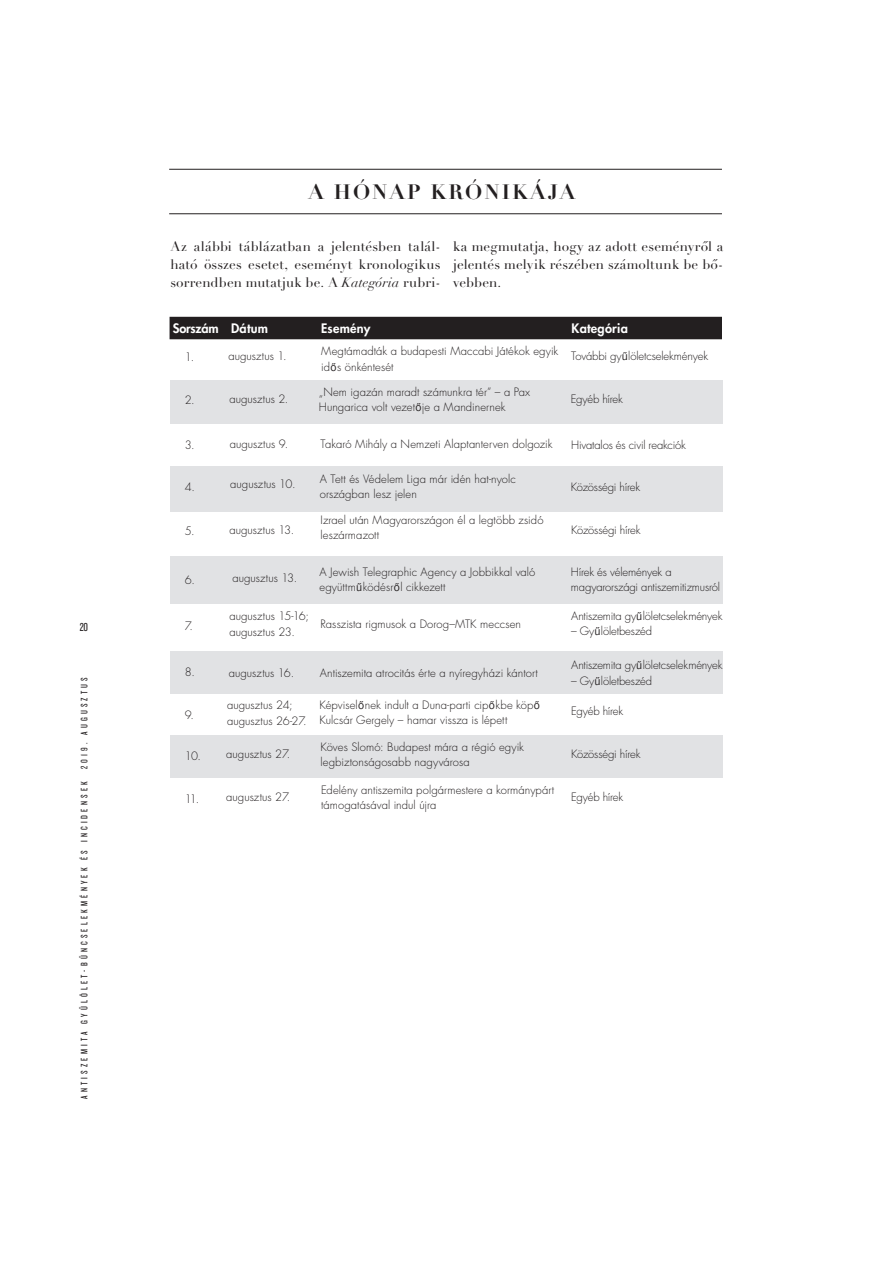
<style>
.page{position:relative;width:893px;height:1263px;background:#fff}
.page>*{position:absolute;margin:0;border:0;box-sizing:border-box;transform-origin:0 0}
.t1{font:700 20.55px "Didot QS";letter-spacing:.1em;color:#231f20}
.TEV-EJ_bodycopy{font:13.5px/17.9px "Didot QS";letter-spacing:.005em;color:#231f20;text-align:justify}
.TEV-EJ_chart-title{font:800 12.75px "H Futura";letter-spacing:.02em;color:#fff}
.TEV-EJ_chart-title-2{font:800 12.75px "H Futura";letter-spacing:-.02em;color:#fff}
.t2{font:12px "Knockout 28 Junior Feathrwt";color:#231f20}
.TEV-EJ_chart-copy{font:300 11.25px/15px "H Futura";color:#231f20}
.TEV-EJ_chart-copy-2{font:300 11.25px "H Futura";letter-spacing:-.02em;color:#231f20}
.TEV-EJ_chart-copy-3{font:300 11.25px "H Futura";letter-spacing:-.025em;color:#231f20}
.TEV-EJ_bodycopy-2{font:300 11.25px "H Futura";color:#231f20}
.t3{font:9.75px "Knockout 28 Junior Feathrwt";letter-spacing:.325em;color:#231f20}
.s1{font-style:italic}
.s2{font-family:"Andale Mono";font-weight:400}
</style>
<div class="page">
<hr style="left:169px;top:213px;width:553px;height:1px;background:#231f20">
<hr style="left:169px;top:169px;width:553px;height:1px;background:#231f20">
<div style="left:170px;top:317px;width:552px;height:22px;background:#231f20"></div>
<div style="left:170px;top:380px;width:553px;height:43px;background:#e1e2e4"></div>
<div style="left:170px;top:466px;width:553px;height:45px;background:#e1e2e4"></div>
<div style="left:170px;top:556px;width:553px;height:47px;background:#e1e2e4"></div>
<div style="left:170px;top:651px;width:553px;height:42px;background:#e1e2e4"></div>
<div style="left:170px;top:735px;width:553px;height:43px;background:#e1e2e4"></div>
<p class="t2" style="left:80px;top:619px;width:10px">20</p>
<p class="t3" style="left:78px;top:769px;width:93px;rotate:-90deg">2019. AUGUSZTUS</p>
<p class="t3" style="left:78px;top:1099px;width:319px;rotate:-90deg">ANTISZEMITA GYŰLÖLET-BŰNCSELEKMÉNYEK ÉS INCIDENSEK</p>
<p class="t1" style="left:308px;top:179px;width:268px">A HÓNAP KRÓNIKÁJA</p>
<p class="TEV-EJ_bodycopy" style="left:170px;top:238px;width:272px">Az alábbi táblázatban a jelentésben talál&shy;ható összes esetet, eseményt kronologikus sorrendben mutatjuk be. A <span class="s1">Kategória</span> rubri-</p>
<p class="TEV-EJ_bodycopy" style="left:453px;top:238px;width:272px">ka megmutatja, hogy az adott eseményrôl a jelentés melyik részében számoltunk be bô&shy;vebben.</p>
<p class="TEV-EJ_chart-title-2" style="left:173px;top:320px;width:97px">Sorszám Dátum</p>
<p class="TEV-EJ_chart-title" style="left:321px;top:320px;width:51px">Esemény</p>
<p class="TEV-EJ_chart-title" style="left:572px;top:320px;width:58px">Kategória</p>
<p class="TEV-EJ_bodycopy-2" style="left:185px;top:350px;width:11px">1.</p>
<p class="TEV-EJ_bodycopy-2" style="left:185px;top:392px;width:11px">2.</p>
<p class="TEV-EJ_chart-copy" style="left:228px;top:349px;width:60px">augusztus 1.</p>
<p class="TEV-EJ_chart-copy" style="left:321px;top:344px;width:239px;line-height:15.6px">Megtámadták a budapesti Maccabi Játékok egyik id<span class="s2">ő</span>s önkéntesét</p>
<p class="TEV-EJ_chart-copy" style="left:571px;top:349px;width:138px">További gy<span class="s2">ű</span>löletcselekmények</p>
<p class="TEV-EJ_chart-copy" style="left:319px;top:385px;width:213px">„Nem igazán maradt számunkra tér” – a Pax<br>Hungarica volt vezet<span class="s2">ő</span>je a Mandinernek</p>
<p class="TEV-EJ_chart-copy" style="left:321px;top:436px;width:234px">Takaró Mihály a Nemzeti Alaptanterven dolgozik</p>
<p class="TEV-EJ_chart-copy" style="left:320px;top:472px;width:198px">A Tett és Védelem Liga már idén hat-nyolc országban lesz jelen</p>
<p class="TEV-EJ_chart-copy" style="left:321px;top:513px;width:224px">Izrael után Magyarországon él a legtöbb zsidó leszármazott</p>
<p class="TEV-EJ_chart-copy" style="left:319px;top:564px;width:217px">A Jewish Telegraphic Agency a Jobbikkal való együttm<span class="s2">ű</span>ködésr<span class="s2">ő</span>l cikkezett</p>
<p class="TEV-EJ_chart-copy" style="left:321px;top:616px;width:202px">Rasszista rigmusok a Dorog–MTK meccsen</p>
<p class="TEV-EJ_chart-copy" style="left:320px;top:665px;width:219px">Antiszemita atrocitás érte a nyíregyházi kántort</p>
<p class="TEV-EJ_chart-copy-2" style="left:571px;top:391px;width:54px">Egyéb hírek</p>
<p class="TEV-EJ_chart-copy" style="left:229px;top:391px;width:61px">augusztus 2.</p>
<p class="TEV-EJ_chart-copy" style="left:230px;top:436px;width:60px">augusztus 9.</p>
<p class="TEV-EJ_chart-copy" style="left:230px;top:476px;width:67px">augusztus 10.</p>
<p class="TEV-EJ_chart-copy" style="left:229px;top:523px;width:66px">augusztus 13.</p>
<p class="TEV-EJ_chart-copy" style="left:232px;top:571px;width:66px">augusztus 13.</p>
<p class="TEV-EJ_chart-copy" style="left:229px;top:608px;width:81px;line-height:15.6px">augusztus 15-16; augusztus 23.</p>
<p class="TEV-EJ_chart-copy" style="left:229px;top:665px;width:67px">augusztus 16.</p>
<p class="TEV-EJ_chart-copy-2" style="left:571px;top:438px;width:116px">Hivatalos és civil reakciók</p>
<p class="TEV-EJ_bodycopy-2" style="left:185px;top:438px;width:12px">3.</p>
<p class="TEV-EJ_chart-copy-3" style="left:571px;top:479px;width:71px">Közösségi hírek</p>
<p class="TEV-EJ_chart-copy-3" style="left:571px;top:523px;width:71px">Közösségi hírek</p>
<p class="TEV-EJ_chart-copy" style="left:571px;top:564px;width:102px">Hírek és vélemények a</p>
<p class="TEV-EJ_chart-copy-2" style="left:571px;top:580px;width:151px">magyarországi antiszemitizmusról</p>
<p class="TEV-EJ_bodycopy-2" style="left:185px;top:479px;width:12px">4.</p>
<p class="TEV-EJ_bodycopy-2" style="left:185px;top:524px;width:11px">5.</p>
<p class="TEV-EJ_bodycopy-2" style="left:185px;top:573px;width:12px">6.</p>
<p class="TEV-EJ_chart-copy" style="left:571px;top:608px;width:153px">Antiszemita gy<span class="s2">ű</span>löletcselekmények</p>
<p class="TEV-EJ_chart-copy" style="left:571px;top:624px;width:82px">– Gy<span class="s2">ű</span>löletbeszéd</p>
<p class="TEV-EJ_chart-copy" style="left:571px;top:658px;width:153px">Antiszemita gy<span class="s2">ű</span>löletcselekmények</p>
<p class="TEV-EJ_chart-copy" style="left:571px;top:673px;width:82px">– Gy<span class="s2">ű</span>löletbeszéd</p>
<p class="TEV-EJ_bodycopy-2" style="left:185px;top:619px;width:10px">7.</p>
<p class="TEV-EJ_bodycopy-2" style="left:185px;top:664px;width:12px">8.</p>
<p class="TEV-EJ_bodycopy-2" style="left:185px;top:707px;width:11px">9.</p>
<p class="TEV-EJ_chart-copy" style="left:227px;top:697px;width:81px;line-height:15.6px">augusztus 24; augusztus 26-27.</p>
<p class="TEV-EJ_chart-copy" style="left:319px;top:697px;width:222px">Képvisel<span class="s2">ő</span>nek indult a Duna-parti cip<span class="s2">ő</span>kbe köp<span class="s2">ő<br></span>Kulcsár Gergely – hamar vissza is lépett</p>
<p class="TEV-EJ_chart-copy-2" style="left:571px;top:704px;width:54px">Egyéb hírek</p>
<p class="TEV-EJ_bodycopy-2" style="left:185px;top:749px;width:18px">10.</p>
<p class="TEV-EJ_chart-copy" style="left:226px;top:747px;width:66px">augusztus 27.</p>
<p class="TEV-EJ_chart-copy" style="left:321px;top:739px;width:205px">Köves Slomó: Budapest mára a régió egyik legbiztonságosabb nagyvárosa</p>
<p class="TEV-EJ_chart-copy-3" style="left:571px;top:747px;width:71px">Közösségi hírek</p>
<p class="TEV-EJ_bodycopy-2" style="left:185px;top:792px;width:16px">11.</p>
<p class="TEV-EJ_chart-copy" style="left:226px;top:790px;width:66px">augusztus 27.</p>
<p class="TEV-EJ_chart-copy" style="left:321px;top:782px;width:235px">Edelény antiszemita polgármestere a kormánypárt támogatásával indul újra</p>
<p class="TEV-EJ_chart-copy-2" style="left:571px;top:790px;width:54px">Egyéb hírek</p>
</div>
